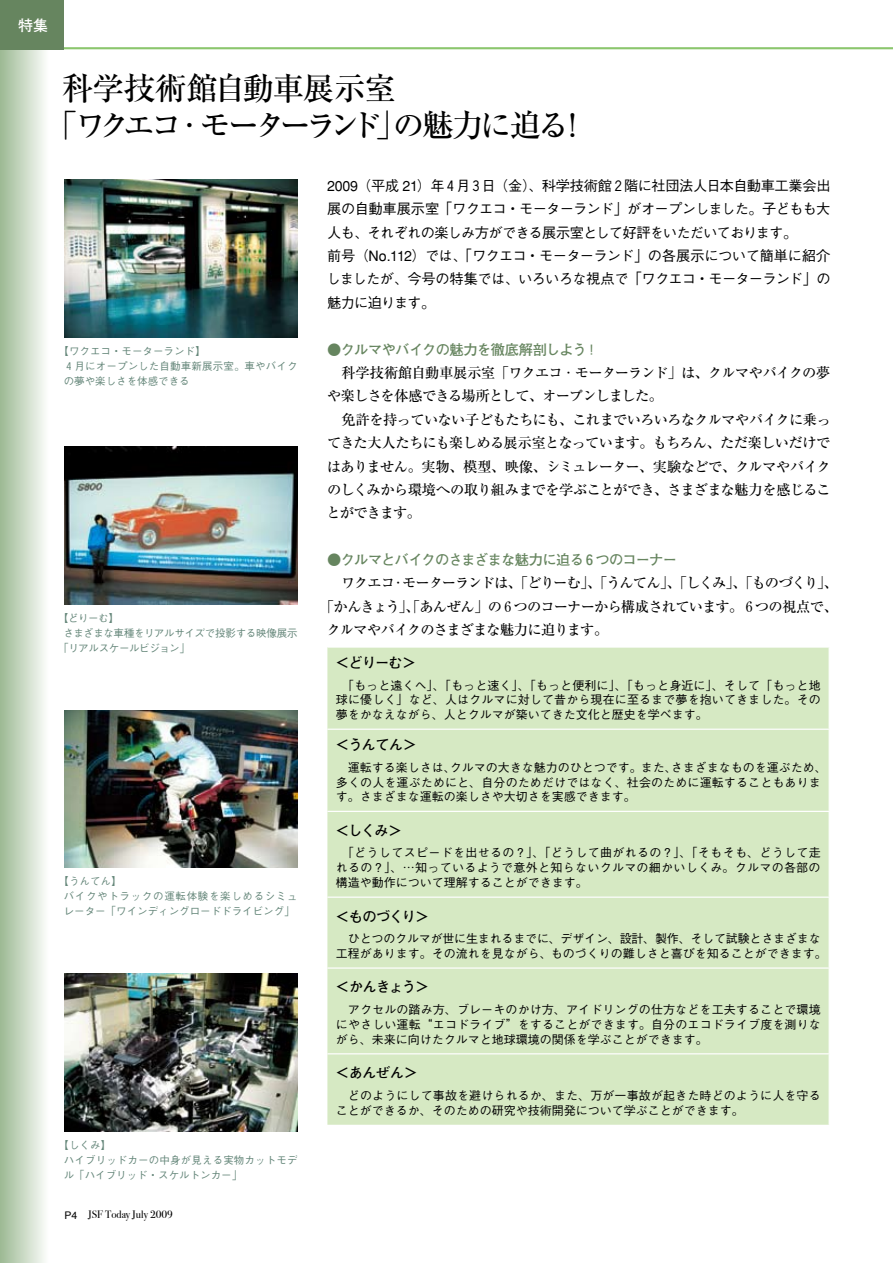
<style>
.page{position:relative;width:893px;height:1263px;background:#fff}
.page>*{position:absolute;margin:0;border:0;box-sizing:border-box;transform-origin:0 0}
.t1{font:500 31.5px/37.5px "Ryumin";letter-spacing:-.095em;color:#000}
.t2{font:700 15px "Futo Go B101 Pro";color:#fff}
.t3{font:500 14.25px/23.4px "Ryumin";letter-spacing:-.06em;color:#000}
.t4{font:500 14.25px/23.4px "Gothic BBB";letter-spacing:-.05em;color:#000}
.t5{font:700 14.25px "Futo Go B101";letter-spacing:-.05em;color:#66855f}
.t6{font:700 14.25px "Futo Go B101";letter-spacing:-.06em;color:#000}
.t7{font:500 12px/14.9px "Gothic BBB Pro";color:#000;text-align:justify}
.t8{font:10.8px "Bodoni Svty Two ITCTT Book";color:#000}
.t9{font:500 10.5px/15px "Gothic BBB";color:#648679}
.t10{font:500 10.5px "Gothic BBB";letter-spacing:-.03em;color:#648679}
.t11{font:500 10.5px "Gothic BBB";letter-spacing:-.035em;color:#648679}
.s1{font-family:"Helvetica";font-size:10.5px}
</style>
<div class="page">
<div style="left:0;top:0;width:49px;height:1263px;background:linear-gradient(to right,#9cb993,#fefefd)"></div>
<hr style="left:64px;top:47px;width:829px;height:2px;background:#8bc66d">
<div style="left:0;top:0;width:64px;height:49px;background:#66855f"></div>
<img style="left:64px;top:180px;width:233px;height:158px">
<img style="left:64px;top:710px;width:233px;height:158px">
<img style="left:64px;top:446px;width:233px;height:158px">
<img style="left:64px;top:974px;width:233px;height:157px">
<div style="left:327px;top:648px;width:502px;height:477px;background:#d6e9c3"></div>
<hr style="left:327px;top:729px;width:503px;height:1px;background:#fff">
<hr style="left:327px;top:811px;width:503px;height:1px;background:#fff">
<hr style="left:327px;top:896px;width:503px;height:2px;background:#fff">
<hr style="left:327px;top:967px;width:503px;height:2px;background:#fff">
<hr style="left:327px;top:1053px;width:503px;height:1px;background:#fff">
<p class="t2" style="left:18px;top:13px;width:31px">特集</p>
<h1 class="t1" style="left:46px;top:68px;width:544px;text-indent:16px">科学技術館自動車展示室<br>「ワクエコ・モーターランド」の魅力に迫る！</h1>
<p class="t9" style="left:64px;top:344px;width:235px;text-indent:-5px">【ワクエコ・モーターランド】<br>４月にオープンした自動車新展示室。車やバイクの夢や楽しさを体感できる</p>
<p class="t9" style="left:58px;top:611px;width:62px">【どりーむ】</p>
<p class="t10" style="left:63px;top:627px;width:236px">さまざまな車種をリアルサイズで投影する映像展示</p>
<p class="t11" style="left:58px;top:642px;width:133px">「リアルスケールビジョン」</p>
<p class="t9" style="left:64px;top:874px;width:235px;text-indent:-5px">【うんてん】<br>バイクやトラックの運転体験を楽しめるシミュレーター「ワインディングロードドライビング」</p>
<p class="t9" style="left:64px;top:1138px;width:235px;text-indent:-5px">【しくみ】<br>ハイブリッドカーの中身が見える実物カットモデル「ハイブリッド・スケルトンカー」</p>
<p class="t8" style="left:65px;top:1205px;width:110px"><span class="s1">P4</span> JSF Today July 2009</p>
<p class="t4" style="left:326px;top:174px;width:506px">2009（平成 21）年４月３日（金）、科学技術館２階に社団法人日本自動車工業会出展の自動車展示室「ワクエコ・モーターランド」がオープンしました。子どもも大人も、それぞれの楽しみ方ができる展示室として好評をいただいております。<br>前号（No.112）では、「ワクエコ・モーターランド」の各展示について簡単に紹介しましたが、今号の特集では、いろいろな視点で「ワクエコ・モーターランド」の魅力に迫ります。</p>
<p class="t5" style="left:327px;top:341px;width:273px">●クルマやバイクの魅力を徹底解剖しよう！</p>
<p class="t3" style="left:327px;top:361px;width:505px;text-indent:14px">科学技術館自動車展示室「ワクエコ・モーターランド」は、クルマやバイクの夢や楽しさを体感できる場所として、オープンしました。</p>
<p class="t3" style="left:327px;top:407px;width:506px;text-align:justify;text-indent:15px">免許を持っていない子どもたちにも、これまでいろいろなクルマやバイクに乗ってきた大人たちにも楽しめる展示室となっています。もちろん、ただ楽しいだけではありません。実物、模型、映像、シミュレーター、実験などで、クルマやバイクのしくみから環境への取り組みまでを学ぶことができ、さまざまな魅力を感じることができます。</p>
<p class="t5" style="left:327px;top:551px;width:351px">●クルマとバイクのさまざまな魅力に迫る６つのコーナー</p>
<p class="t3" style="left:341px;top:571px;width:498px">ワクエコ・モーターランドは、「どりーむ」、「うんてん」、「しくみ」、「ものづくり」、</p>
<p class="t3" style="left:320px;top:594px;width:520px">「かんきょう」、「あんぜん」の６つのコーナーから構成されています。６つの視点で、</p>
<p class="t3" style="left:327px;top:618px;width:283px">クルマやバイクのさまざまな魅力に迫ります。</p>
<p class="t6" style="left:336px;top:654px;width:82px">＜どりーむ＞</p>
<p class="t7" style="left:336px;top:676px;width:486px;text-indent:6px">「もっと遠くへ」、「もっと速く」、「もっと便利に」、「もっと身近に」、そして「もっと地球に優しく」など、人はクルマに対して昔から現在に至るまで夢を抱いてきました。その夢をかなえながら、人とクルマが築いてきた文化と歴史を学べます。</p>
<p class="t6" style="left:336px;top:737px;width:83px">＜うんてん＞</p>
<p class="t7" style="left:336px;top:758px;width:492px;text-align:left;text-indent:12px">運転する楽しさは、クルマの大きな魅力のひとつです。また、さまざまなものを運ぶため、多くの人を運ぶためにと、自分のためだけではなく、社会のために運転することもあります。さまざまな運転の楽しさや大切さを実感できます。</p>
<p class="t6" style="left:336px;top:822px;width:68px">＜しくみ＞</p>
<p class="t7" style="left:336px;top:844px;width:486px;text-indent:6px">「どうしてスピードを出せるの？」、「どうして曲がれるの？」、「そもそも、どうして走れるの？」、…知っているようで意外と知らないクルマの細かいしくみ。クルマの各部の構造や動作について理解することができます。</p>
<p class="t6" style="left:336px;top:908px;width:95px">＜ものづくり＞</p>
<p class="t7" style="left:336px;top:930px;width:492px;text-align:center">ひとつのクルマが世に生まれるまでに、デザイン、設計、製作、そして試験とさまざまな<br>工程があります。その流れを見ながら、ものづくりの難しさと喜びを知ることができます。</p>
<p class="t6" style="left:336px;top:979px;width:95px">＜かんきょう＞</p>
<p class="t7" style="left:336px;top:1001px;width:486px;text-indent:12px">アクセルの踏み方、ブレーキのかけ方、アイドリングの仕方などを工夫することで環境にやさしい運転“エコドライブ”をすることができます。自分のエコドライブ度を測りながら、未来に向けたクルマと地球環境の関係を学ぶことができます。</p>
<p class="t6" style="left:336px;top:1064px;width:84px">＜あんぜん＞</p>
<p class="t7" style="left:336px;top:1086px;width:486px;text-indent:12px">どのようにして事故を避けられるか、また、万が一事故が起きた時どのように人を守ることができるか、そのための研究や技術開発について学ぶことができます。</p>
</div>
